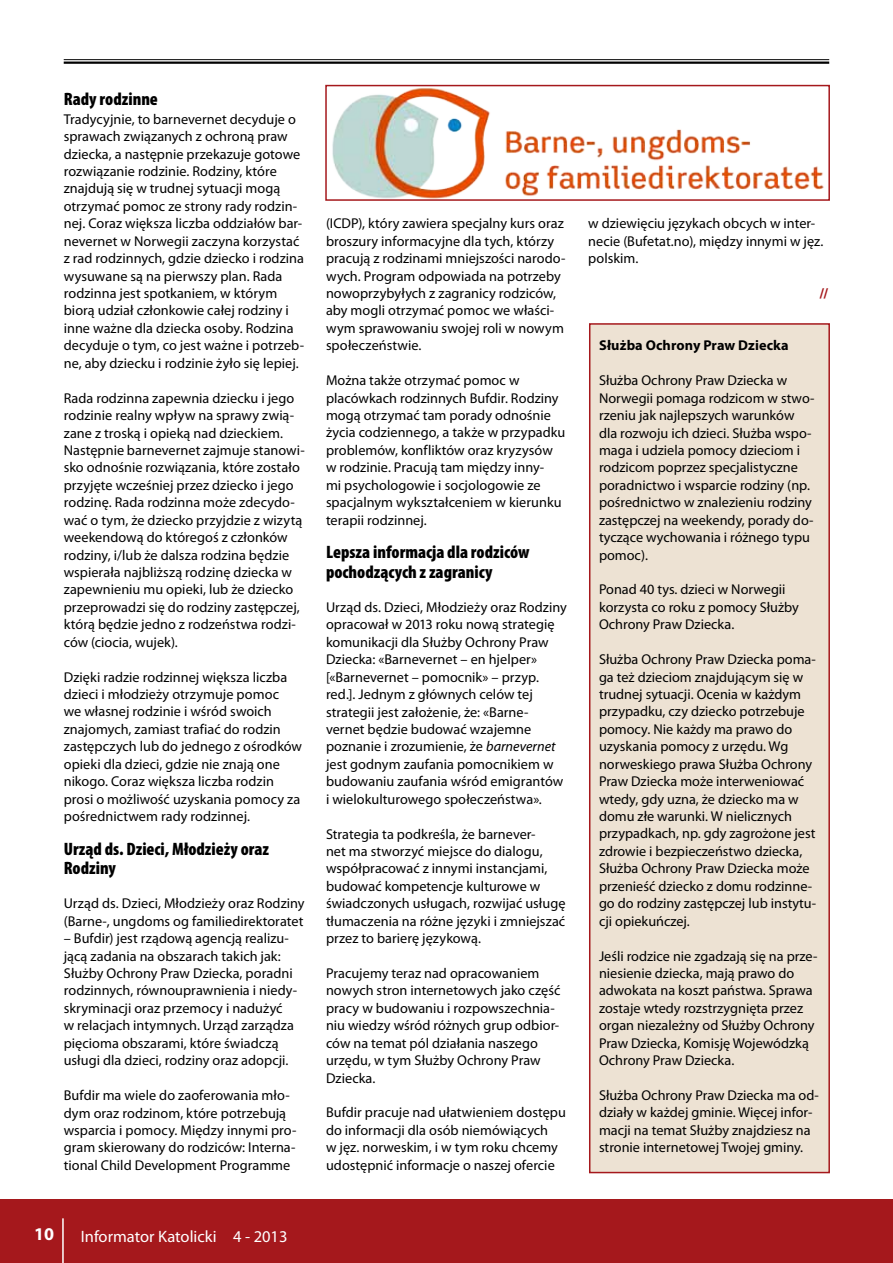
<style>
.page{position:relative;width:893px;height:1263px;background:#fff}
.page>*{position:absolute;margin:0;border:0;box-sizing:border-box;transform-origin:0 0}
.t1{font:900 condensed 18px/19.5px "Myriad Pro";color:#000}
.t2{font:700 18px "Myriad Pro";color:#fff}
.t3{font:16.5px "Myriad Pro";color:#fff}
.t4{font:14.25px/17.4px "Myriad Pro";color:#000}
.t5{font:700 14.25px "Myriad Pro";letter-spacing:.01em;color:#000}
.t6{font:700 14.25px "Myriad Pro";color:#a5181c}
.s1{font-style:italic}
</style>
<div class="page">
<div style="left:0;top:1199px;width:893px;height:64px;background:#a5181c"></div>
<img style="left:332px;top:88px;width:492px;height:110px">
<div style="left:325px;top:85px;width:505px;height:116px;border:2px solid #a5181c"></div>
<div style="left:590px;top:324px;width:239px;height:848px;background:#ede2d3"></div>
<div style="left:589px;top:323px;width:241px;height:850px;border:2px solid #a5181c"></div>
<hr style="left:62px;top:1218px;width:2px;height:45px;background:#fff">
<hr style="left:64px;top:59px;width:765px;height:1px;background:#000">
<hr style="left:64px;top:62px;width:765px;height:2px;background:#000">
<p class="t1" style="left:64px;top:89px;width:96px">Rady rodzinne</p>
<p class="t4" style="left:64px;top:110px;width:242px">Tradycyjnie, to barnevernet decyduje o sprawach związanych z ochroną praw dziecka, a następnie przekazuje gotowe rozwiązanie rodzinie. Rodziny, które znajdują się w trudnej sytuacji mogą otrzymać pomoc ze strony rady rodzin&shy;nej. Coraz większa liczba oddziałów bar&shy;nevernet w Norwegii zaczyna korzystać z rad rodzinnych, gdzie dziecko i rodzina wysuwane są na pierwszy plan. Rada rodzinna jest spotkaniem, w którym biorą udział członkowie całej rodziny i inne ważne dla dziecka osoby. Rodzina decyduje o tym, co jest ważne i potrzeb&shy;ne, aby dziecku i rodzinie żyło się lepiej.</p>
<p class="t4" style="left:64px;top:389px;width:242px">Rada rodzinna zapewnia dziecku i jego rodzinie realny wpływ na sprawy zwią&shy;zane z troską i opieką nad dzieckiem.<br>Następnie barnevernet zajmuje stanowi&shy;sko odnośnie rozwiązania, które zostało przyjęte wcześniej przez dziecko i jego rodzinę. Rada rodzinna może zdecydo&shy;wać o tym, że dziecko przyjdzie z wizytą weekendową do któregoś z członków rodziny, i/lub że dalsza rodzina będzie wspierała najbliższą rodzinę dziecka w zapewnieniu mu opieki, lub że dziecko przeprowadzi się do rodziny zastępczej, którą będzie jedno z rodzeństwa rodzi&shy;ców (ciocia, wujek).</p>
<p class="t4" style="left:64px;top:668px;width:240px">Dzięki radzie rodzinnej większa liczba dzieci i młodzieży otrzymuje pomoc<br>we własnej rodzinie i wśród swoich znajomych, zamiast trafiać do rodzin zastępczych lub do jednego z ośrodków opieki dla dzieci, gdzie nie znają one nikogo. Coraz większa liczba rodzin prosi o możliwość uzyskania pomocy za pośrednictwem rady rodzinnej.</p>
<p class="t1" style="left:64px;top:839px;width:207px">Urząd ds. Dzieci, Młodzieży oraz<br>Rodziny</p>
<p class="t4" style="left:64px;top:895px;width:242px">Urząd ds. Dzieci, Młodzieży oraz Rodziny (Barne-, ungdoms og familiedirektoratet</p>
<p class="t4" style="left:64px;top:929px;width:235px">– Bufdir) jest rządową agencją realizu&shy;jącą zadania na obszarach takich jak:<br>Służby Ochrony Praw Dziecka, poradni rodzinnych, równouprawnienia i niedy&shy;skryminacji oraz przemocy i nadużyć<br>w relacjach intymnych. Urząd zarządza pięcioma obszarami, które świadczą usługi dla dzieci, rodziny oraz adopcji.</p>
<p class="t4" style="left:64px;top:1086px;width:234px">Bufdir ma wiele do zaoferowania mło&shy;dym oraz rodzinom, które potrzebują wsparcia i pomocy. Między innymi pro&shy;gram skierowany do rodziców: Interna&shy;tional Child Development Programme</p>
<p class="t4" style="left:326px;top:215px;width:241px">(ICDP), który zawiera specjalny kurs oraz broszury informacyjne dla tych, którzy pracują z rodzinami mniejszości narodo&shy;wych. Program odpowiada na potrzeby nowoprzybyłych z zagranicy rodziców, aby mogli otrzymać pomoc we właści&shy;wym sprawowaniu swojej roli w nowym społeczeństwie.</p>
<p class="t4" style="left:326px;top:371px;width:241px">Można także otrzymać pomoc w placówkach rodzinnych Bufdir. Rodziny mogą otrzymać tam porady odnośnie życia codziennego, a także w przypadku problemów, konfliktów oraz kryzysów w rodzinie. Pracują tam między inny-<br>mi psychologowie i socjologowie ze spacjalnym wykształceniem w kierunku terapii rodzinnej.</p>
<p class="t1" style="left:326px;top:543px;width:205px">Lepsza informacja dla rodziców pochodzących z zagranicy</p>
<p class="t4" style="left:326px;top:598px;width:242px">Urząd ds. Dzieci, Młodzieży oraz Rodziny opracował w 2013 roku nową strategię komunikacji dla Służby Ochrony Praw Dziecka: «Barnevernet – en hjelper» [«Barnevernet – pomocnik» – przyp. red.]. Jednym z głównych celów tej strategii jest założenie, że: «Barne&shy;vernet będzie budować wzajemne poznanie i zrozumienie, że <span class="s1">barnevernet </span>jest godnym zaufania pomocnikiem w budowaniu zaufania wśród emigrantów i wielokulturowego społeczeństwa».</p>
<p class="t4" style="left:326px;top:825px;width:241px">Strategia ta podkreśla, że barnever-<br>net ma stworzyć miejsce do dialogu, współpracować z innymi instancjami, budować kompetencje kulturowe w świadczonych usługach, rozwijać usługę tłumaczenia na różne języki i zmniejszać przez to barierę językową.</p>
<p class="t4" style="left:326px;top:964px;width:236px">Pracujemy teraz nad opracowaniem nowych stron internetowych jako część pracy w budowaniu i rozpowszechnia&shy;niu wiedzy wśród różnych grup odbior&shy;ców na temat pól działania naszego urzędu, w tym Służby Ochrony Praw<br>Dziecka.</p>
<p class="t4" style="left:326px;top:1104px;width:241px">Bufdir pracuje nad ułatwieniem dostępu do informacji dla osób niemówiących<br>w jęz. norweskim, i w tym roku chcemy udostępnić informacje o naszej ofercie</p>
<p class="t4" style="left:588px;top:215px;width:237px">w dziewięciu językach obcych w inter&shy;necie (Bufetat.no), między innymi w jęz. polskim.</p>
<p class="t6" style="left:819px;top:284px;width:10px">//</p>
<p class="t5" style="left:599px;top:336px;width:191px">Służba Ochrony Praw Dziecka</p>
<p class="t4" style="left:599px;top:372px;width:217px">Służba Ochrony Praw Dziecka w<br>Norwegii pomaga rodzicom w stwo&shy;rzeniu jak najlepszych warunków dla rozwoju ich dzieci. Służba wspo&shy;maga i udziela pomocy dzieciom i rodzicom poprzez specjalistyczne poradnictwo i wsparcie rodziny (np. pośrednictwo w znalezieniu rodziny zastępczej na weekendy, porady do&shy;tyczące wychowania i różnego typu pomoc).</p>
<p class="t4" style="left:599px;top:581px;width:201px">Ponad 40 tys. dzieci w Norwegii korzysta co roku z pomocy Służby<br>Ochrony Praw Dziecka.</p>
<p class="t4" style="left:599px;top:650px;width:219px">Służba Ochrony Praw Dziecka poma&shy;ga też dzieciom znajdującym się w trudnej sytuacji. Ocenia w każdym przypadku, czy dziecko potrzebuje pomocy. Nie każdy ma prawo do uzyskania pomocy z urzędu. Wg norweskiego prawa Służba Ochrony<br>Praw Dziecka może interweniować wtedy, gdy uzna, że dziecko ma w domu złe warunki. W nielicznych przypadkach, np. gdy zagrożone jest zdrowie i bezpieczeństwo dziecka,<br>Służba Ochrony Praw Dziecka może przenieść dziecko z domu rodzinne&shy;go do rodziny zastępczej lub instytu&shy;cji opiekuńczej.</p>
<p class="t4" style="left:599px;top:947px;width:220px">Jeśli rodzice nie zgadzają się na prze&shy;niesienie dziecka, mają prawo do adwokata na koszt państwa. Sprawa zostaje wtedy rozstrzygnięta przez organ niezależny od Służby Ochrony Praw Dziecka, Komisję Wojewódzką Ochrony Praw Dziecka.</p>
<p class="t4" style="left:599px;top:1086px;width:221px">Służba Ochrony Praw Dziecka ma od&shy;działy w każdej gminie. Więcej infor&shy;macji na temat Służby znajdziesz na stronie internetowej Twojej gminy.</p>
<p class="t2" style="left:34px;top:1222px;width:21px">10</p>
<p class="t3" style="left:81px;top:1226px;width:208px">Informator Katolicki 4 - 2013</p>
</div>
